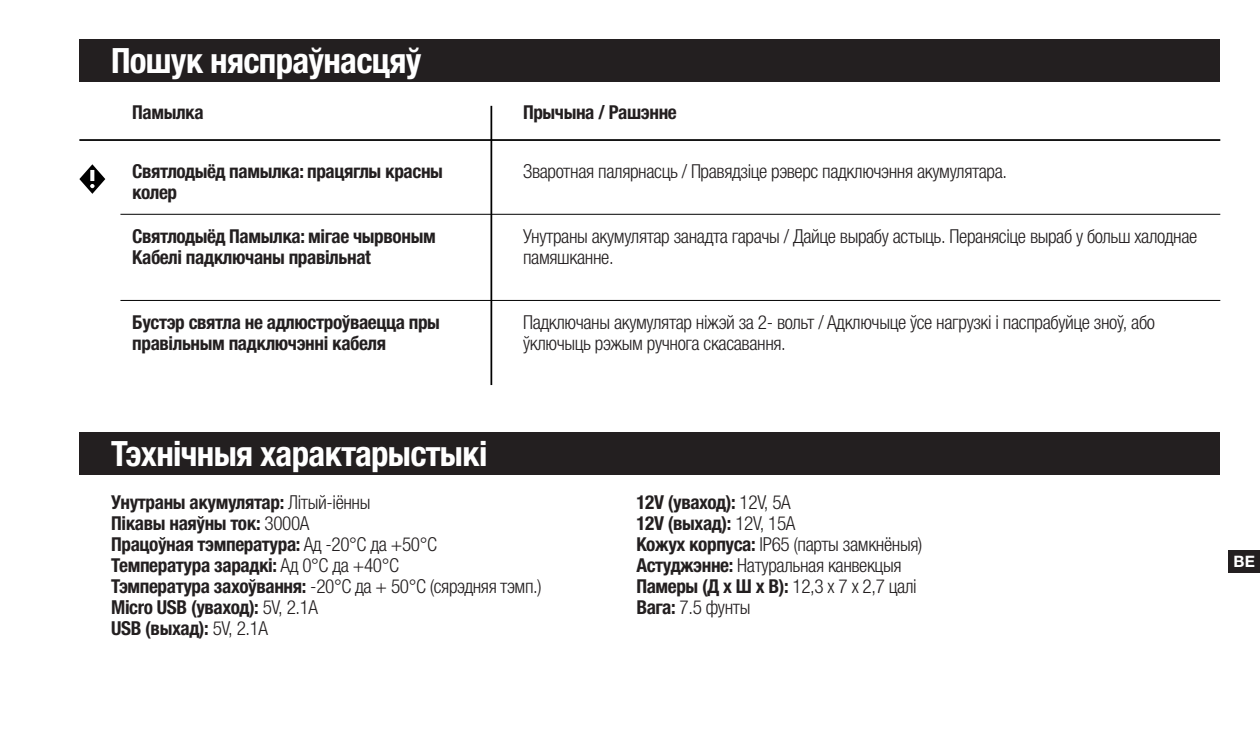
<style>
.page{position:relative;width:1260px;height:756px;background:#fff}
.page>*{position:absolute;margin:0;border:0;box-sizing:border-box;transform-origin:0 0}
.t1{font:700 condensed 35px "Helvetica Neue LTW1 G";letter-spacing:-.02em;color:#fff}
.NOCO_HN_Cond-Text{font:700 condensed 19.25px/21px "Helvetica Neue LTW1 G";letter-spacing:-.02em;color:#231f20}
.NOCO_HN_Cond-Text-2{font:300 condensed 19.25px/21px "Helvetica Neue LTW1 G";letter-spacing:-.02em;color:#231f20}
.t2{font:700 15.75px "Helvetica Neue LT Std";color:#fff}
.s1{font-weight:300}
.s2{font-weight:700}
</style>
<div class="page">
<div style="left:1228px;top:550px;width:32px;height:23px;background:#231f20"></div>
<div style="left:79px;top:40px;width:1141px;height:42px;background:#231f20"></div>
<hr style="left:79px;top:139px;width:1141px;height:2px;background:#000">
<hr style="left:120px;top:214px;width:1100px;height:1px;background:#000">
<hr style="left:120px;top:300px;width:1100px;height:1px;background:#000">
<hr style="left:490px;top:106px;width:2px;height:279px;background:#000">
<div style="left:79px;top:433px;width:1141px;height:42px;background:#231f20"></div>
<svg style="left:79px;top:164px;width:26px;height:30px"></svg>
<p class="t1" style="left:111px;top:40px;width:312px">Пошук няспраўнасцяў</p>
<p class="NOCO_HN_Cond-Text" style="left:132px;top:102px;width:73px">Памылка</p>
<p class="NOCO_HN_Cond-Text" style="left:523px;top:102px;width:155px">Прычына / Рашэнне</p>
<p class="NOCO_HN_Cond-Text" style="left:132px;top:161px;width:312px">Святлодыёд памылка: працяглы красны колер</p>
<p class="NOCO_HN_Cond-Text" style="left:132px;top:226px;width:305px">Святлодыёд Памылка: мігае чырвоным<br>Кабелі падключаны правільнаt</p>
<p class="NOCO_HN_Cond-Text" style="left:132px;top:312px;width:309px">Бустэр святла не адлюстроўваецца пры правільным падключэнні кабеля</p>
<p class="NOCO_HN_Cond-Text-2" style="left:523px;top:161px;width:486px">Зваротная палярнасць / Правядзіце рэверс падключэння акумулятара.</p>
<p class="NOCO_HN_Cond-Text-2" style="left:523px;top:226px;width:676px">Унутраны акумулятар занадта гарачы / Дайце вырабу астыць. Перанясіце выраб у больш халоднае памяшканне.</p>
<p class="NOCO_HN_Cond-Text-2" style="left:523px;top:312px;width:633px">Падключаны акумулятар ніжэй за 2- вольт / Адключыце ўсе нагрузкі і паспрабуйце зноў, або ўключыць рэжым ручнога скасавання.</p>
<p class="t1" style="left:111px;top:433px;width:378px">Тэхнічныя характарыстыкі</p>
<p class="NOCO_HN_Cond-Text" style="left:111px;top:492px;width:261px">Унутраны акумулятар: <span class="s1">Літый-іённы</span></p>
<p class="NOCO_HN_Cond-Text" style="left:111px;top:513px;width:200px">Пікавы наяўны ток: <span class="s1">3000A</span></p>
<p class="NOCO_HN_Cond-Text" style="left:111px;top:534px;width:327px">Працоўная тэмпература: <span class="s1">Ад -20°C да +50°С</span></p>
<p class="NOCO_HN_Cond-Text" style="left:111px;top:555px;width:289px">Температура зарадкі: <span class="s1">Ад 0°C да +40°C</span></p>
<p class="NOCO_HN_Cond-Text-2" style="left:111px;top:576px;width:432px"><span class="s2">Тэмпература захоўвання:</span> -20°C да + 50°C (сярэдняя тэмп.)</p>
<p class="NOCO_HN_Cond-Text" style="left:111px;top:597px;width:209px">Micro USB (уваход): <span class="s1">5V, 2.1A</span></p>
<p class="NOCO_HN_Cond-Text" style="left:111px;top:618px;width:159px">USB (выхад): <span class="s1">5V, 2.1A</span></p>
<p class="NOCO_HN_Cond-Text" style="left:636px;top:492px;width:156px">12V (уваход): <span class="s1">12V, 5A</span></p>
<p class="NOCO_HN_Cond-Text" style="left:636px;top:513px;width:161px">12V (выхад): <span class="s1">12V, 15A</span></p>
<p class="NOCO_HN_Cond-Text-2" style="left:636px;top:534px;width:288px"><span class="s2">Кожух корпуса:</span> IP65 (парты замкнёныя)</p>
<p class="NOCO_HN_Cond-Text-2" style="left:636px;top:555px;width:267px"><span class="s2">Астуджэнне:</span> Натуральная канвекцыя</p>
<p class="NOCO_HN_Cond-Text" style="left:636px;top:576px;width:282px">Памеры (Д х Ш х В): <span class="s1">12,3 x 7 x 2,7 цалі</span></p>
<p class="NOCO_HN_Cond-Text-2" style="left:636px;top:597px;width:116px"><span class="s2">Вага:</span> 7.5 фунты</p>
<p class="t2" style="left:1234px;top:552px;width:23px">BE</p>
</div>
